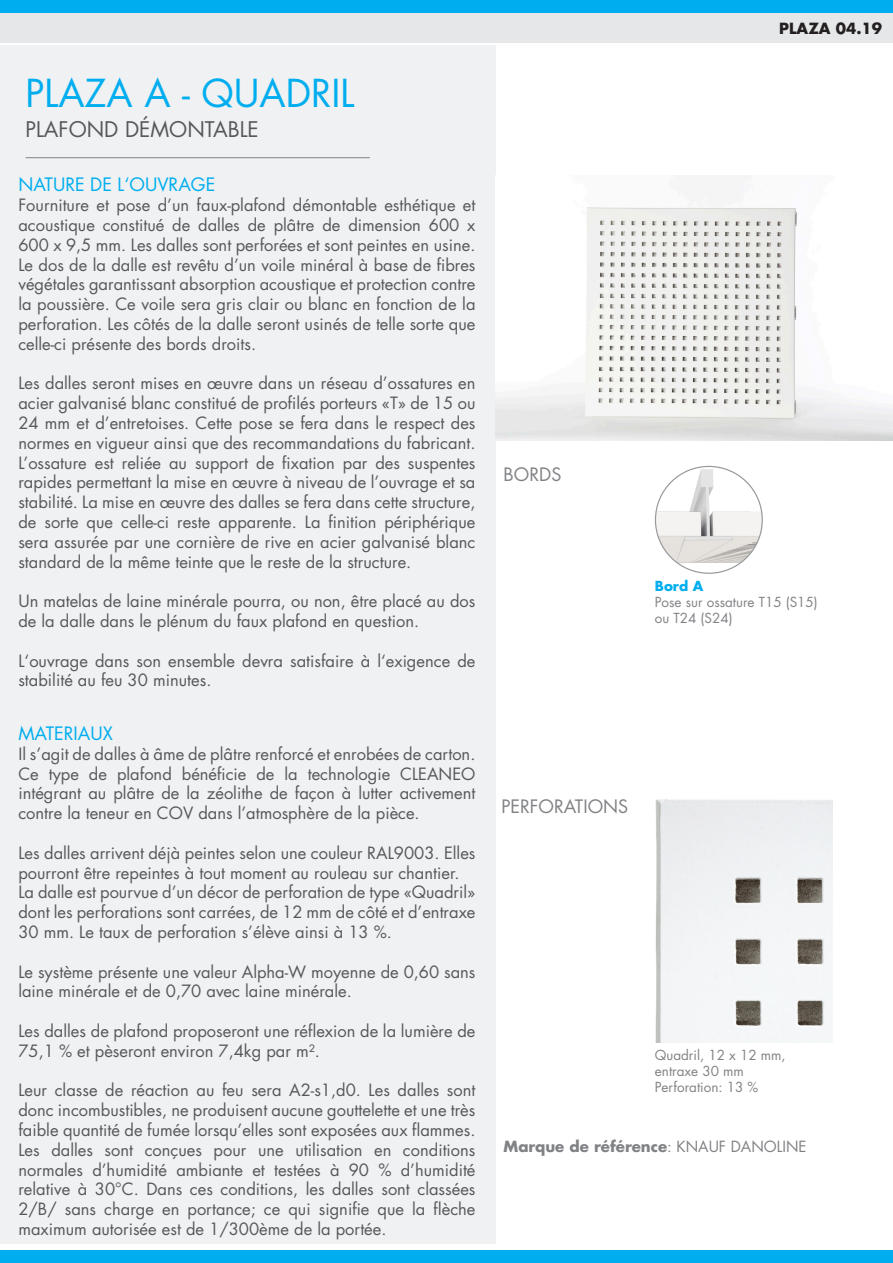
<style>
.page{position:relative;width:893px;height:1263px;background:#fff}
.page>*{position:absolute;margin:0;border:0;box-sizing:border-box;transform-origin:0 0}
.DIM_TEXT{font:37.5px "Futura Std";color:#00aeef}
.DIM_TEXT-2{font:21px "Futura Std";color:#57585a}
.Overskrift_brødtekst{font:18px "Futura Std";color:#00aeef}
.Overskrift_brødtekst-2{font:18px "Futura Std";color:#808285}
.DIM_TEXT-3{font:16.5px/19.8px "Futura Std";color:#57585a;text-align:justify}
.Brødtekst{font:700 15px "Futura Std";color:#808285}
.DIM_TEXT-4{font:700 15px "Futura Std";color:#231f20}
.Brødtekst-2{font:13.5px/16.2px "Futura Std";color:#808285}
.Product_overview{font:13.5px "Futura Std";color:#808285}
.Overskrift_brødtekst-3{font:700 13.5px "Futura Std";color:#00aeef}
.s1{font-weight:400}
</style>
<div class="page">
<div style="left:0;top:1250px;width:893px;height:13px;background:#00aeef"></div>
<div style="left:0;top:45px;width:495px;height:1198px;background:#f0f1f2"></div>
<hr style="left:26px;top:157px;width:344px;height:1px;background:#808285">
<img style="left:495px;top:206px;width:398px;height:234px">
<img style="left:655px;top:799px;width:177px;height:243px">
<div style="left:0;top:0;width:893px;height:43px;background:#e6e7e9"></div>
<div style="left:0;top:0;width:893px;height:13px;background:#00aeef"></div>
<img style="left:655px;top:466px;width:107px;height:107px">
<p class="DIM_TEXT" style="left:26px;top:70px;width:330px">PLAZA A - QUADRIL</p>
<p class="DIM_TEXT-2" style="left:26px;top:116px;width:235px">PLAFOND DÉMONTABLE</p>
<p class="Overskrift_brødtekst" style="left:18px;top:173px;width:198px">NATURE DE L‘OUVRAGE</p>
<p class="DIM_TEXT-3" style="left:18px;top:195px;width:459px">Fourniture et pose d’un faux-plafond démontable esthétique et acoustique constitué de dalles de plâtre de dimension 600 x 600 x 9,5 mm. Les dalles sont perforées et sont peintes en usine.<br>Le dos de la dalle est revêtu d’un voile minéral à base de fibres végétales garantissant absorption acoustique et protection contre la poussière. Ce voile sera gris clair ou blanc en fonction de la perforation. Les côtés de la dalle seront usinés de telle sorte que celle-ci présente des bords droits.</p>
<p class="DIM_TEXT-3" style="left:18px;top:374px;width:459px">Les dalles seront mises en œuvre dans un réseau d’ossatures en acier galvanisé blanc constitué de profilés porteurs «T» de 15 ou 24 mm et d’entretoises. Cette pose se fera dans le respect des normes en vigueur ainsi que des recommandations du fabricant.<br>L’ossature est reliée au support de fixation par des suspentes rapides permettant la mise en œuvre à niveau de l’ouvrage et sa stabilité. La mise en œuvre des dalles se fera dans cette structure, de sorte que celle-ci reste apparente. La finition périphérique sera assurée par une cornière de rive en acier galvanisé blanc standard de la même teinte que le reste de la structure.</p>
<p class="DIM_TEXT-3" style="left:18px;top:591px;width:458px">Un matelas de laine minérale pourra, ou non, être placé au dos de la dalle dans le plénum du faux plafond en question.</p>
<p class="DIM_TEXT-3" style="left:18px;top:651px;width:459px">L‘ouvrage dans son ensemble devra satisfaire à l‘exigence de stabilité au feu 30 minutes.</p>
<p class="Overskrift_brødtekst" style="left:18px;top:722px;width:96px">MATERIAUX</p>
<p class="DIM_TEXT-3" style="left:18px;top:744px;width:459px">Il s’agit de dalles à âme de plâtre renforcé et enrobées de carton.<br>Ce type de plafond bénéficie de la technologie CLEANEO intégrant au plâtre de la zéolithe de façon à lutter activement contre la teneur en COV dans l’atmosphère de la pièce.</p>
<p class="DIM_TEXT-3" style="left:18px;top:843px;width:459px">Les dalles arrivent déjà peintes selon une couleur RAL9003. Elles pourront être repeintes à tout moment au rouleau sur chantier.</p>
<p class="DIM_TEXT-3" style="left:18px;top:882px;width:459px">La dalle est pourvue d’un décor de perforation de type «Quadril» dont les perforations sont carrées, de 12 mm de côté et d’entraxe 30 mm. Le taux de perforation s’élève ainsi à 13 %.</p>
<p class="DIM_TEXT-3" style="left:18px;top:962px;width:459px">Le système présente une valeur Alpha-W moyenne de 0,60 sans laine minérale et de 0,70 avec laine minérale.</p>
<p class="DIM_TEXT-3" style="left:18px;top:1021px;width:459px">Les dalles de plafond proposeront une réflexion de la lumière de<br>75,1 % et pèseront environ 7,4kg par m².</p>
<p class="DIM_TEXT-3" style="left:18px;top:1080px;width:459px">Leur classe de réaction au feu sera A2-s1,d0. Les dalles sont donc incombustibles, ne produisent aucune gouttelette et une très faible quantité de fumée lorsqu’elles sont exposées aux flammes.</p>
<p class="DIM_TEXT-3" style="left:18px;top:1140px;width:459px">Les dalles sont conçues pour une utilisation en conditions normales d’humidité ambiante et testées à 90 % d’humidité relative à 30°C. Dans ces conditions, les dalles sont classées 2/B/ sans charge en portance; ce qui signifie que la flèche maximum autorisée est de 1/300ème de la portée.</p>
<p class="DIM_TEXT-4" style="left:779px;top:18px;width:104px">PLAZA 04.19</p>
<p class="Overskrift_brødtekst-2" style="left:504px;top:463px;width:59px">BORDS</p>
<p class="Overskrift_brødtekst-3" style="left:655px;top:577px;width:50px">Bord A</p>
<p class="Product_overview" style="left:655px;top:593px;width:164px">Pose sur ossature T15 (S15)</p>
<p class="Product_overview" style="left:655px;top:609px;width:79px">ou T24 (S24)</p>
<p class="Overskrift_brødtekst-2" style="left:501px;top:795px;width:128px">PERFORATIONS</p>
<p class="Brødtekst-2" style="left:655px;top:1047px;width:132px">Quadril, 12 x 12 mm, entraxe 30 mm</p>
<p class="Brødtekst-2" style="left:655px;top:1079px;width:105px">Perforation: 13 %</p>
<p class="Brødtekst" style="left:504px;top:1136px;width:304px">Marque de référence<span class="s1">: KNAUF DANOLINE</span></p>
</div>
